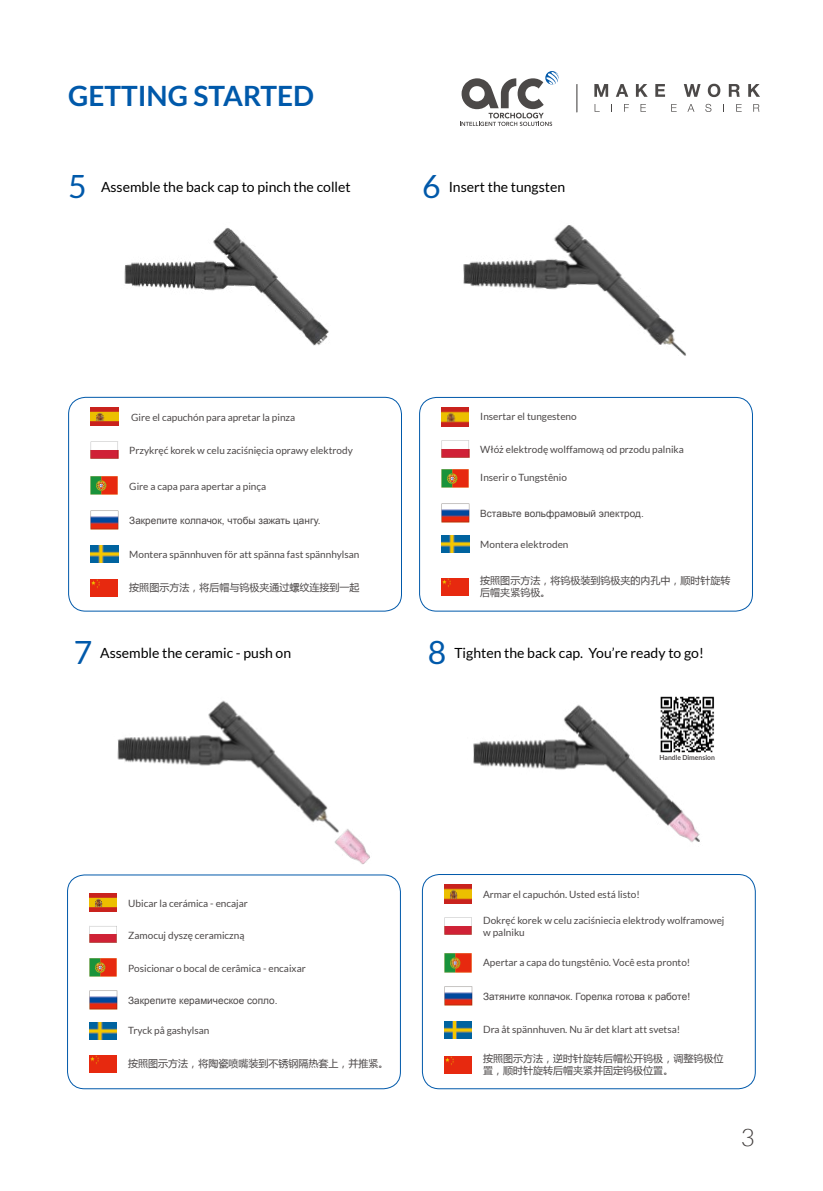
<style>
.page{position:relative;width:823px;height:1191px;background:#fff}
.page>*{position:absolute;margin:0;border:0;box-sizing:border-box;transform-origin:0 0}
.t1{font:32px "Lato";color:#0059aa}
.t2{font:700 28px "Lato";color:#0059aa}
.t3{font:300 24px "Lato";color:#3e3a39}
.t4{font:14px "Lato";color:#000}
.t5{font:10px/12px "Lato";color:#4c4848}
.t6{font:10px "Arial";color:#4c4848}
.t7{font:10px/12px "Microsoft Ya Hei";color:#4c4848}
.t8{font:700 7px "Lato";color:#4c4848;scale:.96 1}
</style>
<div class="page">
<img style="left:473px;top:704px;width:240px;height:138px">
<img style="left:117px;top:700px;width:275px;height:178px">
<img style="left:463px;top:225px;width:223px;height:131px">
<img style="left:124px;top:228px;width:205px;height:118px">
<svg style="left:576px;top:84px;width:1px;height:28px"></svg>
<svg style="left:460px;top:71px;width:98px;height:55px"></svg>
<svg style="left:594px;top:84px;width:13px;height:13px"></svg>
<svg style="left:615px;top:84px;width:13px;height:13px"></svg>
<svg style="left:635px;top:84px;width:12px;height:13px"></svg>
<svg style="left:655px;top:84px;width:9px;height:13px"></svg>
<svg style="left:683px;top:84px;width:17px;height:13px"></svg>
<svg style="left:707px;top:84px;width:13px;height:13px"></svg>
<svg style="left:728px;top:84px;width:11px;height:13px"></svg>
<svg style="left:748px;top:84px;width:11px;height:13px"></svg>
<svg style="left:594px;top:104px;width:5px;height:8px"></svg>
<svg style="left:624px;top:104px;width:4px;height:8px"></svg>
<svg style="left:640px;top:104px;width:5px;height:8px"></svg>
<svg style="left:671px;top:104px;width:5px;height:8px"></svg>
<svg style="left:687px;top:104px;width:7px;height:8px"></svg>
<svg style="left:705px;top:104px;width:6px;height:8px"></svg>
<svg style="left:736px;top:104px;width:5px;height:8px"></svg>
<svg style="left:753px;top:104px;width:6px;height:8px"></svg>
<img style="left:91px;top:408px;width:27px;height:18px">
<img style="left:91px;top:579px;width:27px;height:17px">
<img style="left:91px;top:546px;width:27px;height:16px">
<div style="left:68px;top:397px;width:333px;height:214px;border:1px solid #0059aa;border-radius:17px"></div>
<img style="left:91px;top:477px;width:27px;height:18px">
<svg style="left:91px;top:442px;width:27px;height:16px"></svg>
<img style="left:90px;top:510px;width:29px;height:19px">
<svg style="left:91px;top:511px;width:27px;height:18px"></svg>
<div style="left:419px;top:397px;width:333px;height:214px;border:1px solid #0059aa;border-radius:17px"></div>
<img style="left:441px;top:408px;width:27px;height:18px">
<img style="left:441px;top:470px;width:27px;height:18px">
<img style="left:441px;top:578px;width:27px;height:17px">
<img style="left:441px;top:536px;width:27px;height:16px">
<svg style="left:441px;top:440px;width:27px;height:17px"></svg>
<img style="left:441px;top:503px;width:28px;height:1px">
<svg style="left:441px;top:504px;width:28px;height:18px"></svg>
<div style="left:67px;top:874px;width:333px;height:215px;border:1px solid #0059aa;border-radius:17px"></div>
<img style="left:90px;top:893px;width:27px;height:18px">
<img style="left:90px;top:958px;width:27px;height:18px">
<img style="left:90px;top:1055px;width:27px;height:17px">
<img style="left:90px;top:1023px;width:27px;height:16px">
<img style="left:90px;top:942px;width:27px;height:1px">
<svg style="left:90px;top:926px;width:27px;height:16px"></svg>
<img style="left:89px;top:990px;width:1px;height:19px">
<svg style="left:90px;top:990px;width:27px;height:19px"></svg>
<div style="left:422px;top:874px;width:333px;height:215px;border:1px solid #0059aa;border-radius:17px"></div>
<img style="left:444px;top:885px;width:27px;height:18px">
<img style="left:444px;top:954px;width:27px;height:18px">
<img style="left:444px;top:1056px;width:27px;height:17px">
<img style="left:444px;top:1021px;width:27px;height:17px">
<svg style="left:444px;top:917px;width:27px;height:17px"></svg>
<img style="left:444px;top:986px;width:28px;height:19px">
<svg style="left:444px;top:986px;width:27px;height:18px"></svg>
<img style="left:660px;top:696px;width:54px;height:56px">
<h2 class="t2" style="left:68px;top:80px;width:247px">GETTING STARTED</h2>
<h1 class="t1" style="left:68px;top:169px;width:20px">5</h1>
<h3 class="t4" style="left:101px;top:179px;width:251px">Assemble the back cap to pinch the collet</h3>
<h1 class="t1" style="left:422px;top:169px;width:20px">6</h1>
<h3 class="t4" style="left:448px;top:179px;width:118px">Insert the tungsten</h3>
<p class="t5" style="left:131px;top:411px;width:165px">Gire el capuchón para apretar la pinza</p>
<p class="t5" style="left:129px;top:444px;width:225px">Przykręć korek w celu zaciśnięcia oprawy elektrody</p>
<p class="t5" style="left:129px;top:480px;width:138px">Gire a capa para apertar a pinça</p>
<p class="t6" style="left:129px;top:514px;width:192px">Закрепите колпачок, чтобы зажать цангу.</p>
<p class="t5" style="left:129px;top:548px;width:231px">Montera spännhuven för att spänna fast spännhylsan</p>
<p class="t7" style="left:129px;top:581px;width:231px">按照图示方法，将后帽与钨极夹通过螺纹连接到一起</p>
<h1 class="t1" style="left:74px;top:634px;width:20px">7</h1>
<h3 class="t4" style="left:100px;top:645px;width:192px">Assemble the ceramic - push on</h3>
<p class="t5" style="left:480px;top:410px;width:98px">Insertar el tungesteno</p>
<p class="t5" style="left:480px;top:443px;width:205px">Włóż elektrodę wolffamową od przodu palnika</p>
<p class="t5" style="left:480px;top:471px;width:88px">Inserir o Tungstênio</p>
<p class="t6" style="left:480px;top:507px;width:165px">Вставьте вольфрамовый электрод.</p>
<p class="t5" style="left:480px;top:539px;width:90px">Montera elektroden</p>
<p class="t7" style="left:480px;top:574px;width:251px">按照图示方法，将钨极装到钨极夹的内孔中，顺时针旋转后帽夹紧钨极。</p>
<h1 class="t1" style="left:427px;top:634px;width:20px">8</h1>
<h3 class="t4" style="left:454px;top:645px;width:251px">Tighten the back cap. You’re ready to go!</h3>
<p class="t8" style="left:659px;top:753px;width:59px">Handle Dimension</p>
<p class="t5" style="left:128px;top:897px;width:121px">Ubicar la cerámica - encajar</p>
<p class="t5" style="left:128px;top:929px;width:118px">Zamocuj dyszę ceramiczną</p>
<p class="t5" style="left:128px;top:961px;width:179px">Posicionar o bocal de cerâmica - encaixar</p>
<p class="t6" style="left:128px;top:994px;width:151px">Закрепите керамическое сопло.</p>
<p class="t5" style="left:128px;top:1024px;width:83px">Tryck på gashylsan</p>
<p class="t7" style="left:128px;top:1056px;width:262px">按照图示方法，将陶瓷喷嘴装到不锈钢隔热套上，并推紧。</p>
<p class="t5" style="left:483px;top:888px;width:158px">Armar el capuchón. Usted está listo!</p>
<p class="t5" style="left:483px;top:914px;width:243px">Dokręć korek w celu zaciśniecia elektrody wolframowej w palniku</p>
<p class="t5" style="left:483px;top:956px;width:209px">Apertar a capa do tungstênio. Você esta pronto!</p>
<p class="t6" style="left:483px;top:990px;width:208px">Затяните колпачок. Горелка готова к работе!</p>
<p class="t5" style="left:483px;top:1023px;width:198px">Dra åt spännhuven. Nu är det klart att svetsa!</p>
<p class="t7" style="left:483px;top:1052px;width:242px">按照图示方法，逆时针旋转后帽松开钨极，调整钨极位置，顺时针旋转后帽夹紧并固定钨极位置。</p>
<h3 class="t3" style="left:740px;top:1124px;width:15px">3</h3>
</div>
